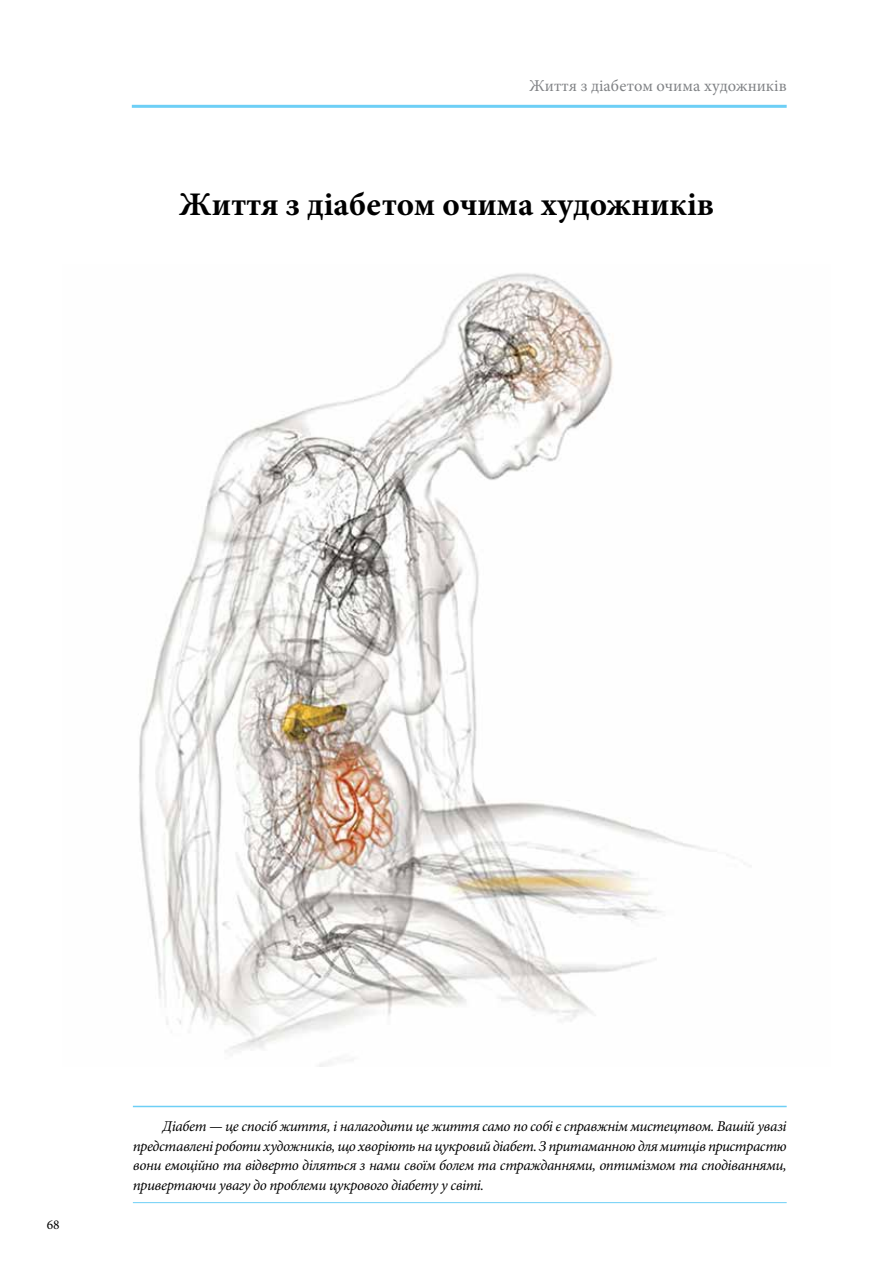
<style>
.page{position:relative;width:893px;height:1263px;background:#fff}
.page>*{position:absolute;margin:0;border:0;box-sizing:border-box;transform-origin:0 0}
.t1{font:700 33px "Minion Pro";color:#000}
.t2{font:16.5px "Minion Pro";color:#808285}
.t3{font:italic 15px/19.5px "Minion Pro";letter-spacing:-.025em;color:#000;text-align:justify}
.t4{font:13.5px "Minion Pro";color:#000}
</style>
<div class="page">
<hr style="left:132px;top:105px;width:655px;height:3px;background:#6dcff6">
<img style="left:139px;top:273px;width:565px;height:793px">
<hr style="left:133px;top:1106px;width:654px;height:1px;background:#6dcff6">
<hr style="left:133px;top:1202px;width:654px;height:1px;background:#6dcff6">
<p class="t2" style="left:529px;top:74px;width:259px">Життя з діабетом очима художників</p>
<h1 class="t1" style="left:179px;top:185px;width:537px">Життя з діабетом очима художників</h1>
<p class="t4" style="left:47px;top:1215px;width:14px">68</p>
<p class="t3" style="left:133px;top:1117px;width:655px;text-indent:30px">Діабет — це спосіб життя, і налагодити це життя само по собі є справжнім мистецтвом. Вашій увазі представлені роботи художників, що хворіють на цукровий діабет. З притаманною для митців пристрастю вони емоційно та відверто діляться з нами своїм болем та стражданнями, оптимізмом та сподіваннями, привертаючи увагу до проблеми цукрового діабету у світі.</p>
</div>
